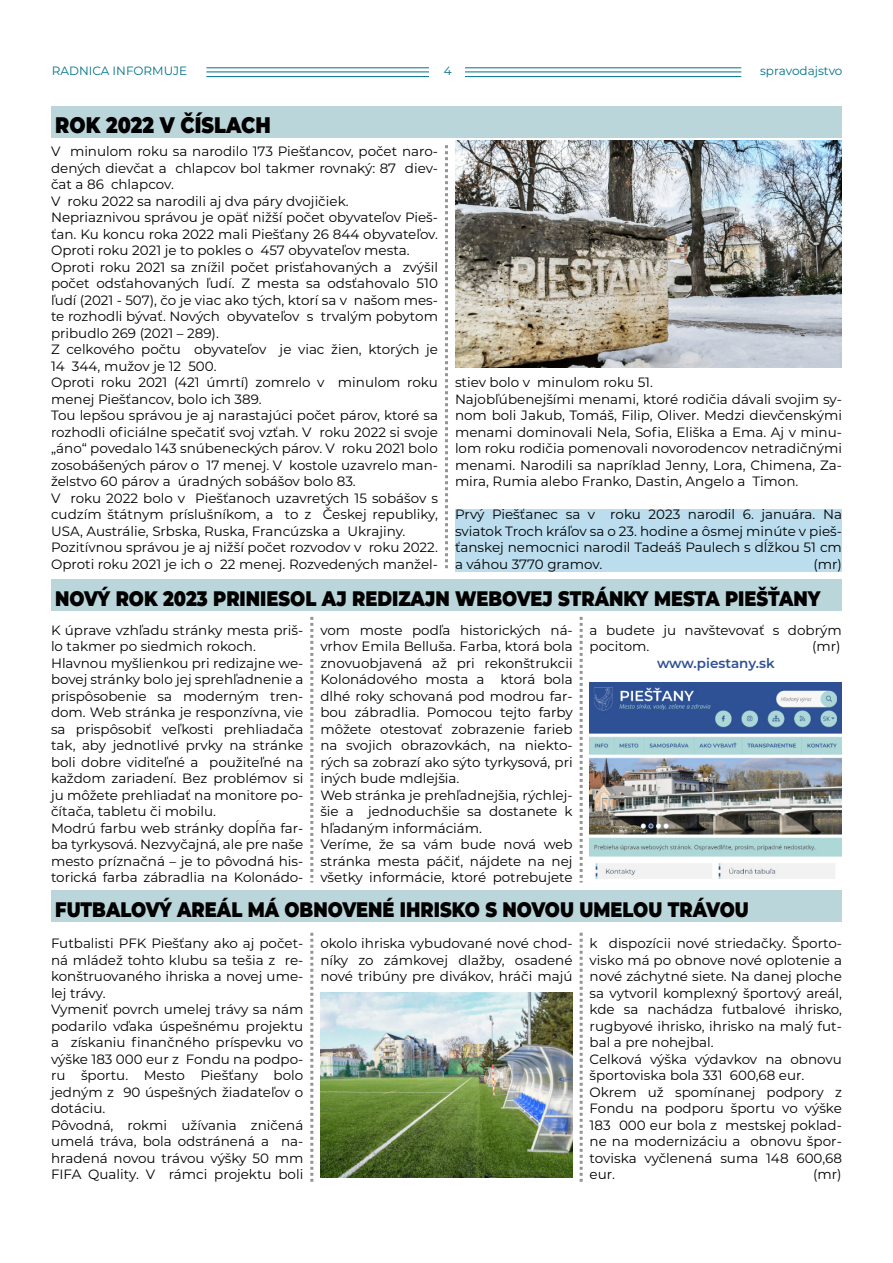
<style>
.page{position:relative;width:893px;height:1263px;background:#fff}
.page>*{position:absolute;margin:0;border:0;box-sizing:border-box;transform-origin:0 0}
.t1{font:900 22.5px "Montserrat";color:#000;scale:.85 1}
.t2{font:900 21px "Montserrat";color:#000;scale:.85 1}
.t3{font:13.5px/16.5px "Montserrat";color:#000}
.t4{font:600 13.5px "Montserrat";color:#2f5194}
.t5{font:12px "Montserrat";color:#00728a}
</style>
<div class="page">
<hr style="left:206px;top:67px;width:535px;height:1px;background:#00728a">
<hr style="left:206px;top:76px;width:535px;height:1px;background:#00728a">
<hr style="left:206px;top:72px;width:535px;height:1px;background:#00728a">
<div style="left:429px;top:64px;width:36px;height:17px;background:#fff"></div>
<div style="left:51px;top:580px;width:791px;height:31px;background:#bad6db"></div>
<div style="left:51px;top:890px;width:791px;height:32px;background:#bad6db"></div>
<svg style="left:310px;top:617px;width:3px;height:265px"></svg>
<svg style="left:580px;top:617px;width:3px;height:265px"></svg>
<svg style="left:310px;top:933px;width:3px;height:249px"></svg>
<svg style="left:580px;top:933px;width:3px;height:249px"></svg>
<svg style="left:445px;top:145px;width:3px;height:424px"></svg>
<div style="left:455px;top:510px;width:387px;height:62px;background:#bde"></div>
<div style="left:51px;top:106px;width:791px;height:32px;background:#bad6db"></div>
<img style="left:455px;top:141px;width:387px;height:226px">
<img style="left:590px;top:682px;width:252px;height:197px">
<img style="left:320px;top:993px;width:253px;height:185px">
<p class="t5" style="left:52px;top:64px;width:137px">RADNICA INFORMUJE</p>
<p class="t5" style="left:444px;top:64px;width:9px">4</p>
<p class="t5" style="left:760px;top:64px;width:84px">spravodajstvo</p>
<h1 class="t1" style="left:55px;top:111px;width:255px">ROK 2022 V ČÍSLACH</h1>
<p class="t3" style="left:51px;top:143px;width:388px">V minulom roku sa narodilo 173 Piešťancov, počet naro‐ dených dievčat a chlapcov bol takmer rovnaký: 87 diev‐ čat a 86 chlapcov.<br>V roku 2022 sa narodili aj dva páry dvojičiek.<br>Nepriaznivou správou je opäť nižší počet obyvateľov Pieš‐ ťan. Ku koncu roka 2022 mali Piešťany 26 844 obyvateľov.<br>Oproti roku 2021 je to pokles o 457 obyvateľov mesta.<br>Oproti roku 2021 sa znížil počet prisťahovaných a zvýšil počet odsťahovaných ľudí. Z mesta sa odsťahovalo 510 ľudí (2021 - 507), čo je viac ako tých, ktorí sa v našom mes‐ te rozhodli bývať. Nových obyvateľov s trvalým pobytom pribudlo 269 (2021 – 289).<br>Z celkového počtu obyvateľov je viac žien, ktorých je 14 344, mužov je 12 500.<br>Oproti roku 2021 (421 úmrtí) zomrelo v minulom roku menej Piešťancov, bolo ich 389.<br>Tou lepšou správou je aj narastajúci počet párov, ktoré sa rozhodli oficiálne spečatiť svoj vzťah. V roku 2022 si svoje „áno“ povedalo 143 snúbeneckých párov. V roku 2021 bolo zosobášených párov o 17 menej. V kostole uzavrelo man‐ želstvo 60 párov a úradných sobášov bolo 83.<br>V roku 2022 bolo v Piešťanoch uzavretých 15 sobášov s cudzím štátnym príslušníkom, a to z Českej republiky, USA, Austrálie, Srbska, Ruska, Francúzska a Ukrajiny.<br>Pozitívnou správou je aj nižší počet rozvodov v roku 2022.<br>Oproti roku 2021 je ich o 22 menej. Rozvedených manžel-</p>
<p class="t3" style="left:455px;top:374px;width:388px">stiev bolo v minulom roku 51.<br>Najobľúbenejšími menami, ktoré rodičia dávali svojim sy‐ nom boli Jakub, Tomáš, Filip, Oliver. Medzi dievčenskými menami dominovali Nela, Sofia, Eliška a Ema. Aj v minu‐ lom roku rodičia pomenovali novorodencov netradičnými menami. Narodili sa napríklad Jenny, Lora, Chimena, Za‐ mira, Rumia alebo Franko, Dastin, Angelo a Timon.</p>
<p class="t3" style="left:455px;top:506px;width:388px;text-align:justify">Prvý Piešťanec sa v roku 2023 narodil 6. januára. Na sviatok Troch kráľov sa o 23. hodine a ôsmej minúte v pieš‐ ťanskej nemocnici narodil Tadeáš Paulech s dĺžkou 51 cm a váhou 3770 gramov.</p>
<p class="t3" style="left:813px;top:555px;width:30px">(mr)</p>
<h2 class="t2" style="left:55px;top:586px;width:902px">NOVÝ ROK 2023 PRINIESOL AJ REDIZAJN WEBOVEJ STRÁNKY MESTA PIEŠŤANY</h2>
<p class="t3" style="left:51px;top:621px;width:254px">K úprave vzhľadu stránky mesta priš‐ lo takmer po siedmich rokoch.<br>Hlavnou myšlienkou pri redizajne we‐ bovej stránky bolo jej sprehľadnenie a prispôsobenie sa moderným tren‐ dom. Web stránka je responzívna, vie sa prispôsobiť veľkosti prehliadača tak, aby jednotlivé prvky na stránke boli dobre viditeľné a použiteľné na každom zariadení. Bez problémov si ju môžete prehliadať na monitore po‐ čítača, tabletu či mobilu.<br>Modrú farbu web stránky dopĺňa far‐ ba tyrkysová. Nezvyčajná, ale pre naše mesto príznačná – je to pôvodná his‐ torická farba zábradlia na Kolonádo‐</p>
<p class="t3" style="left:320px;top:621px;width:254px">vom moste podľa historických ná‐ vrhov Emila Belluša. Farba, ktorá bola znovuobjavená až pri rekonštrukcii Kolonádového mosta a ktorá bola dlhé roky schovaná pod modrou far‐ bou zábradlia. Pomocou tejto farby môžete otestovať zobrazenie farieb na svojich obrazovkách, na niekto‐ rých sa zobrazí ako sýto tyrkysová, pri iných bude mdlejšia.<br>Web stránka je prehľadnejšia, rýchlej‐ šie a jednoduchšie sa dostanete k hľadaným informáciám.<br>Veríme, že sa vám bude nová web stránka mesta páčiť, nájdete na nej všetky informácie, ktoré potrebujete</p>
<p class="t3" style="left:590px;top:621px;width:254px">a budete ju navštevovať s dobrým pocitom.</p>
<p class="t3" style="left:812px;top:638px;width:30px">(mr)</p>
<p class="t4" style="left:657px;top:654px;width:119px">www.piestany.sk</p>
<h2 class="t2" style="left:55px;top:896px;width:817px">FUTBALOVÝ AREÁL MÁ OBNOVENÉ IHRISKO S NOVOU UMELOU TRÁVOU</h2>
<p class="t3" style="left:51px;top:935px;width:254px">Futbalisti PFK Piešťany ako aj počet‐ ná mládež tohto klubu sa tešia z re‐ konštruovaného ihriska a novej ume‐ lej trávy.<br>Vymeniť povrch umelej trávy sa nám podarilo vďaka úspešnému projektu a získaniu finančného príspevku vo výške 183 000 eur z Fondu na podpo‐ ru športu. Mesto Piešťany bolo jedným z 90 úspešných žiadateľov o dotáciu.<br>Pôvodná, rokmi užívania zničená umelá tráva, bola odstránená a na‐ hradená novou trávou výšky 50 mm<br>FIFA Quality. V rámci projektu boli</p>
<p class="t3" style="left:320px;top:935px;width:254px;text-align:justify">okolo ihriska vybudované nové chod‐ níky zo zámkovej dlažby, osadené nové tribúny pre divákov, hráči majú</p>
<p class="t3" style="left:590px;top:935px;width:254px">k dispozícii nové striedačky. Športo‐ visko má po obnove nové oplotenie a nové záchytné siete. Na danej ploche sa vytvoril komplexný športový areál, kde sa nachádza futbalové ihrisko, rugbyové ihrisko, ihrisko na malý fut‐ bal a pre nohejbal.<br>Celková výška výdavkov na obnovu športoviska bola 331 600,68 eur.<br>Okrem už spomínanej podpory z<br>Fondu na podporu športu vo výške<br>183 000 eur bola z mestskej poklad‐ ne na modernizáciu a obnovu špor‐ toviska vyčlenená suma 148 600,68 eur.</p>
<p class="t3" style="left:813px;top:1166px;width:30px">(mr)</p>
</div>
